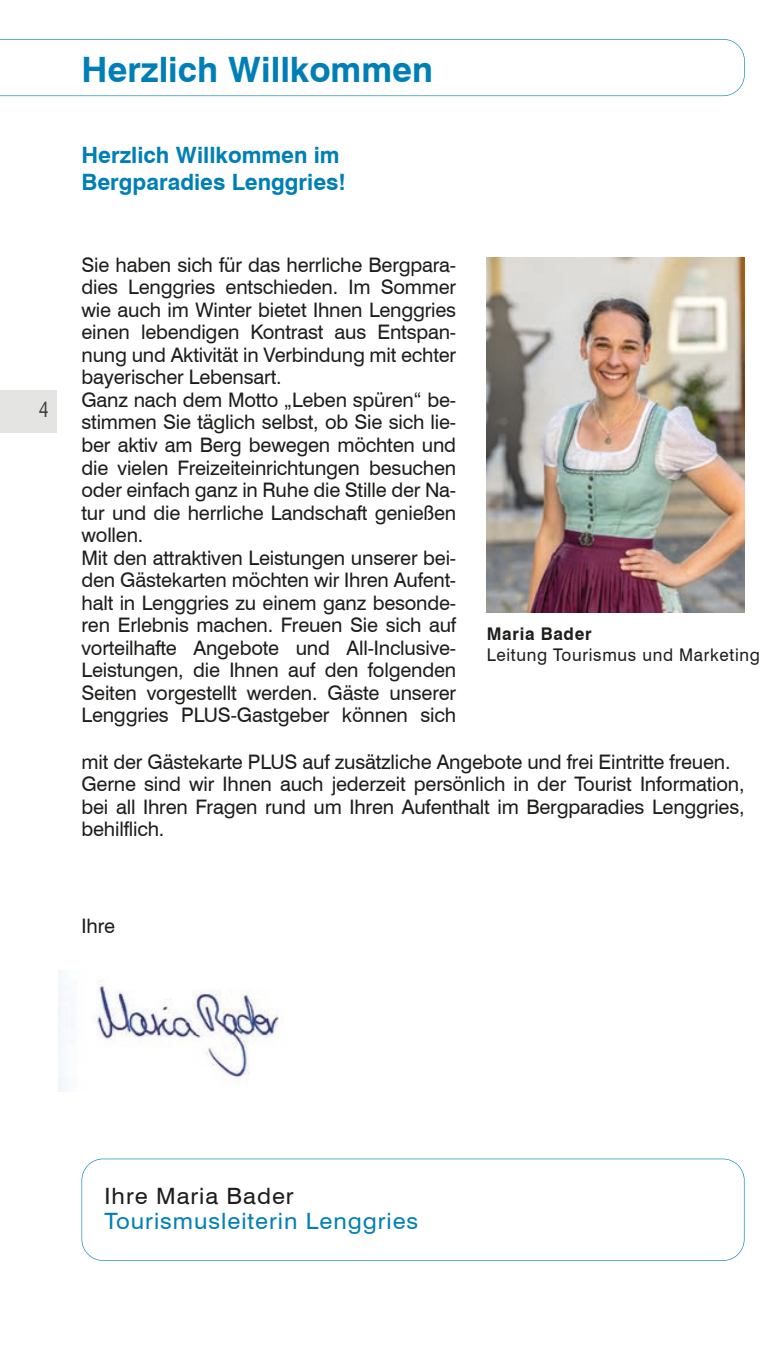
<style>
.page{position:relative;width:780px;height:1365px;background:#fff}
.page>*{position:absolute;margin:0;border:0;box-sizing:border-box;transform-origin:0 0}
.t1{font:700 35px "Swiss 721 BT";color:#007fb7}
.t2{font:700 22.5px/27px "Swiss 721 BT";color:#007fb7}
.t3{font:22.5px "Swiss 721 BT";letter-spacing:.04em;color:#007fb7;scale:1.05 1}
.t4{font:22.5px "Swiss 721 BT";letter-spacing:.04em;color:#1d1d1b;scale:1.05 1}
.t5{font:20px/22.5px "Swiss 721 BT";letter-spacing:-.01em;color:#1d1d1b}
.t6{font:condensed 20px "Swiss 721 BT";color:#3d3d3c}
.t7{font:17.5px "Swiss 721 BT";letter-spacing:.04em;color:#1d1d1b}
.t8{font:700 17.5px "Swiss 721 BT";letter-spacing:.04em;color:#1d1d1b}
</style>
<div class="page">
<img style="left:486px;top:257px;width:258px;height:355px">
<svg style="left:81px;top:1158px;width:663px;height:102px"></svg>
<svg style="left:0;top:39px;width:744px;height:57px"></svg>
<img style="left:58px;top:970px;width:221px;height:121px">
<div style="left:0;top:390px;width:57px;height:42px;background:#e4e4e3"></div>
<p class="t6" style="left:39px;top:397px;width:11px">4</p>
<h1 class="t1" style="left:81px;top:48px;width:353px">Herzlich Willkommen</h1>
<p class="t2" style="left:81px;top:141px;width:266px">Herzlich Willkommen im<br>Bergparadies Lenggries!</p>
<p class="t5" style="left:81px;top:253px;width:376px">Sie haben sich für das herrliche Bergpara&shy;dies Lenggries entschieden. Im Sommer wie auch im Winter bietet Ihnen Lenggries einen lebendigen Kontrast aus Entspan&shy;nung und Aktivität in Verbindung mit echter bayerischer Lebensart.<br>Ganz nach dem Motto „Leben spüren“ be&shy;stimmen Sie täglich selbst, ob Sie sich lie&shy;ber aktiv am Berg bewegen möchten und die vielen Freizeiteinrichtungen besuchen oder einfach ganz in Ruhe die Stille der Na&shy;tur und die herrliche Landschaft genießen wollen.<br>Mit den attraktiven Leistungen unserer bei&shy;den Gästekarten möchten wir Ihren Aufent&shy;halt in Lenggries zu einem ganz besonde&shy;ren Erlebnis machen. Freuen Sie sich auf vorteilhafte Angebote und All-Inclusive-Leistungen, die Ihnen auf den folgenden Seiten vorgestellt werden. Gäste unserer Lenggries PLUS-Gastgeber können sich</p>
<p class="t8" style="left:486px;top:623px;width:106px">Maria Bader</p>
<p class="t7" style="left:486px;top:644px;width:275px">Leitung Tourismus und Marketing</p>
<p class="t5" style="left:81px;top:750px;width:664px">mit der Gästekarte PLUS auf zusätzliche Angebote und frei Eintritte freuen.<br>Gerne sind wir Ihnen auch jederzeit persönlich in der Tourist Information, bei all Ihren Fragen rund um Ihren Aufenthalt im Bergparadies Lenggries, behilflich.</p>
<p class="t5" style="left:81px;top:914px;width:35px">Ihre</p>
<p class="t4" style="left:105px;top:1181px;width:182px">Ihre Maria Bader</p>
<p class="t3" style="left:105px;top:1206px;width:300px">Tourismusleiterin Lenggries</p>
</div>
